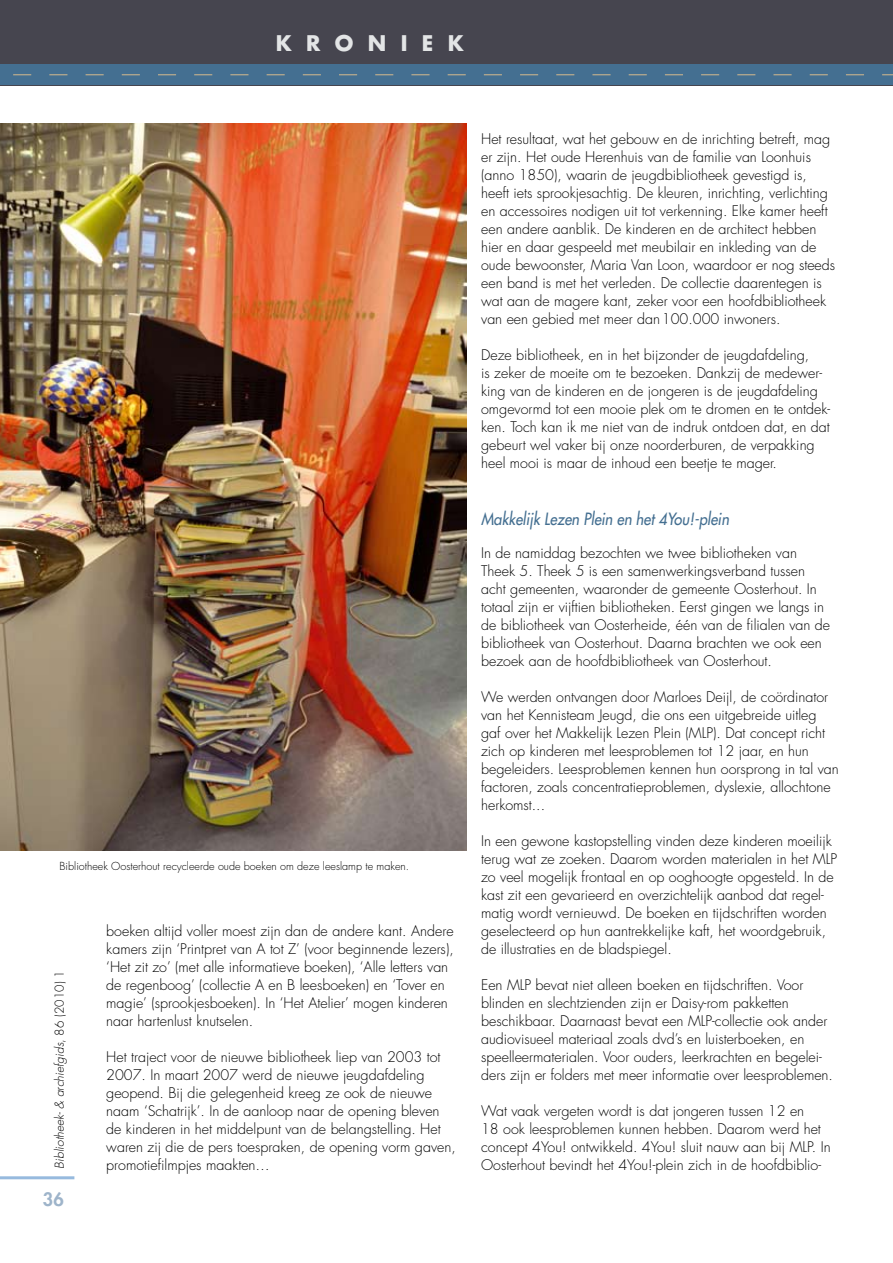
<style>
.page{position:relative;width:893px;height:1263px;background:#fff}
.page>*{position:absolute;margin:0;border:0;box-sizing:border-box;transform-origin:0 0}
.t1{font:700 21px "Futura";color:#e3e5e6}
.t2{font:800 18px "Futura";color:#9eb4ca}
.t3{font:italic 16.5px "Futura";color:#446f91;scale:.89 1}
.t4{font:300 14.25px/18px "Futura";color:#000}
.t5{font:italic 300 12px "Futura";color:#000}
.t6{font:300 10.8px "Futura";color:#000}
.s1{font-style:normal}
</style>
<div class="page">
<div style="left:0;top:0;width:893px;height:85px;background:#46454f"></div>
<div style="left:0;top:64px;width:893px;height:21px;background:#446f91"></div>
<svg style="left:13px;top:74px;width:880px;height:1px"></svg>
<hr style="left:0;top:1176px;width:74px;height:3px;background:#97bade">
<img style="left:0;top:123px;width:466px;height:727px">
<h1 class="t1" style="left:276px;top:29px;width:190px">K R O N I E K</h1>
<p class="t6" style="left:60px;top:859px;width:351px">Bibliotheek Oosterhout recycleerde oude boeken om deze leeslamp te maken.</p>
<p class="t5" style="left:52px;top:1168px;width:200px;rotate:-90deg">Bibliotheek- &amp; archiefgids<span class="s1">, 86 (2010) 1</span></p>
<p class="t2" style="left:43px;top:1188px;width:22px">36</p>
<p class="t4" style="left:106px;top:922px;width:349px">boeken altijd voller moest zijn dan de andere kant. Andere kamers zijn ‘Printpret van A tot Z’ (voor beginnende lezers), ‘Het zit zo’ (met alle informatieve boeken), ‘Alle letters van de regenboog’ (collectie A en B leesboeken) en ‘Tover en magie’ (sprookjesboeken). In ‘Het Atelier’ mogen kinderen naar hartenlust knutselen.</p>
<p class="t4" style="left:106px;top:1048px;width:351px">Het traject voor de nieuwe bibliotheek liep van 2003 tot 2007. In maart 2007 werd de nieuwe jeugdafdeling geopend. Bij die gelegenheid kreeg ze ook de nieuwe naam ‘Schatrijk’. In de aanloop naar de opening bleven de kinderen in het middelpunt van de belangstelling. Het waren zij die de pers toespraken, de opening vorm gaven, promotiefilmpjes maakten…</p>
<p class="t4" style="left:481px;top:130px;width:356px">Het resultaat, wat het gebouw en de inrichting betreft, mag er zijn. Het oude Herenhuis van de familie van Loonhuis (anno 1850), waarin de jeugdbibliotheek gevestigd is, heeft iets sprookjesachtig. De kleuren, inrichting, verlichting en accessoires nodigen uit tot verkenning. Elke kamer heeft een andere aanblik. De kinderen en de architect hebben hier en daar gespeeld met meubilair en inkleding van de oude bewoonster, Maria Van Loon, waardoor er nog steeds een band is met het verleden. De collectie daarentegen is wat aan de magere kant, zeker voor een hoofdbibliotheek van een gebied met meer dan100.000 inwoners.</p>
<p class="t4" style="left:481px;top:346px;width:350px">Deze bibliotheek, en in het bijzonder de jeugdafdeling,<br>is zeker de moeite om te bezoeken. Dankzij de medewer&shy;king van de kinderen en de jongeren is de jeugdafdeling omgevormd tot een mooie plek om te dromen en te ontdek&shy;ken. Toch kan ik me niet van de indruk ontdoen dat, en dat gebeurt wel vaker bij onze noorderburen, de verpakking heel mooi is maar de inhoud een beetje te mager.</p>
<p class="t3" style="left:481px;top:509px;width:280px">Makkelijk Lezen Plein en het 4You!-plein</p>
<p class="t4" style="left:481px;top:544px;width:351px">In de namiddag bezochten we twee bibliotheken van Theek 5. Theek 5 is een samenwerkingsverband tussen acht gemeenten, waaronder de gemeente Oosterhout. In totaal zijn er vijftien bibliotheken. Eerst gingen we langs in de bibliotheek van Oosterheide, één van de filialen van de bibliotheek van Oosterhout. Daarna brachten we ook een bezoek aan de hoofdbibliotheek van Oosterhout.</p>
<p class="t4" style="left:481px;top:688px;width:359px">We werden ontvangen door Marloes Deijl, de coördinator van het Kennisteam Jeugd, die ons een uitgebreide uitleg gaf over het Makkelijk Lezen Plein (MLP). Dat concept richt zich op kinderen met leesproblemen tot 12 jaar, en hun begeleiders. Leesproblemen kennen hun oorsprong in tal van factoren, zoals concentratieproblemen, dyslexie, allochtone herkomst...</p>
<p class="t4" style="left:481px;top:832px;width:357px">In een gewone kastopstelling vinden deze kinderen moeilijk terug wat ze zoeken. Daarom worden materialen in het MLP zo veel mogelijk frontaal en op ooghoogte opgesteld. In de kast zit een gevarieerd en overzichtelijk aanbod dat regel&shy;matig wordt vernieuwd. De boeken en tijdschriften worden geselecteerd op hun aantrekkelijke kaft, het woordgebruik, de illustraties en de bladspiegel.</p>
<p class="t4" style="left:481px;top:976px;width:353px">Een MLP bevat niet alleen boeken en tijdschriften. Voor blinden en slechtzienden zijn er Daisy-rom pakketten beschikbaar. Daarnaast bevat een MLP-collectie ook ander audiovisueel materiaal zoals dvd’s en luisterboeken, en speelleermaterialen. Voor ouders, leerkrachten en begelei&shy;ders zijn er folders met meer informatie over leesproblemen.</p>
<p class="t4" style="left:481px;top:1102px;width:351px">Wat vaak vergeten wordt is dat jongeren tussen 12 en<br>18 ook leesproblemen kunnen hebben. Daarom werd het concept 4You! ontwikkeld. 4You! sluit nauw aan bij MLP. In Oosterhout bevindt het 4You!-plein zich in de hoofdbiblio-</p>
</div>
